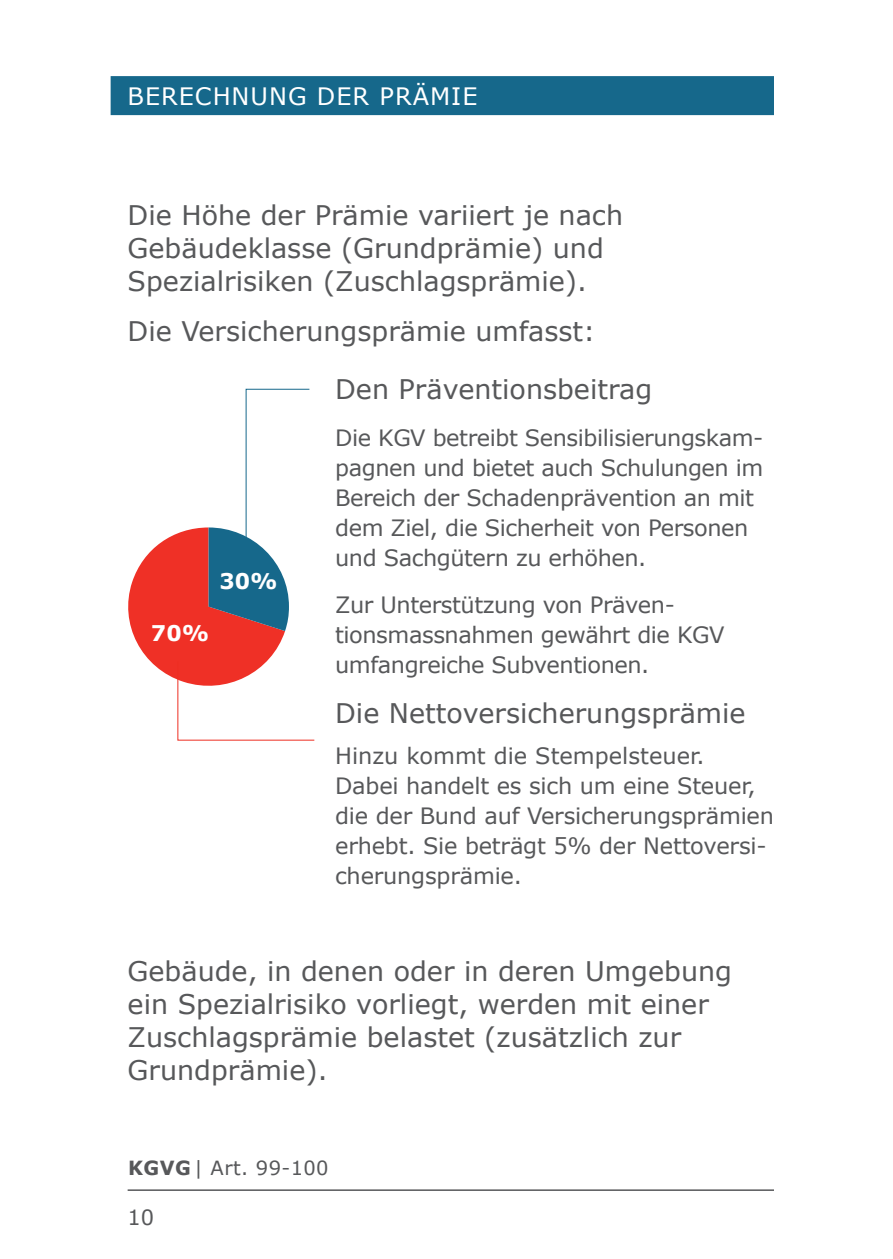
<style>
.page{position:relative;width:893px;height:1259px;background:#fff}
.page>*{position:absolute;margin:0;border:0;box-sizing:border-box;transform-origin:0 0}
.t1{font:27px/33px "Verdana";color:#57585a}
.t2{font:24px "Verdana";letter-spacing:.04em;color:#fff}
.t3{font:22.5px/30px "Verdana";letter-spacing:-.02em;color:#57585a}
.t4{font:700 21.6px "Verdana";color:#fff}
.t5{font:21px "Verdana";color:#57585a}
.t6{font:19.5px "Verdana";letter-spacing:.02em;color:#57585a}
.s1{font-weight:700}
</style>
<div class="page">
<hr style="left:128px;top:1189px;width:646px;height:2px;background:#57585a">
<div style="left:111px;top:76px;width:663px;height:39px;background:#16688b"></div>
<svg style="left:128px;top:388px;width:187px;height:353px"></svg>
<p class="t2" style="left:128px;top:81px;width:351px">BERECHNUNG DER PRÄMIE</p>
<p class="t1" style="left:128px;top:199px;width:497px">Die Höhe der Prämie variiert je nach<br>Gebäudeklasse (Grundprämie) und<br>Spezialrisiken (Zuschlagsprämie).</p>
<p class="t1" style="left:128px;top:315px;width:469px">Die Versicherungsprämie umfasst:</p>
<p class="t4" style="left:220px;top:567px;width:60px">30%</p>
<p class="t4" style="left:151px;top:619px;width:60px">70%</p>
<p class="t1" style="left:335px;top:373px;width:319px">Den Präventionsbeitrag</p>
<p class="t3" style="left:335px;top:423px;width:430px">Die KGV betreibt Sensibilisierungskam&shy;pagnen und bietet auch Schulungen im Bereich der Schadenprävention an mit dem Ziel, die Sicherheit von Personen und Sachgütern zu erhöhen.</p>
<p class="t3" style="left:335px;top:590px;width:391px">Zur Unterstützung von Präven&shy;tionsmassnahmen gewährt die KGV umfangreiche Subventionen.</p>
<p class="t1" style="left:335px;top:697px;width:412px">Die Nettoversicherungsprämie</p>
<p class="t3" style="left:335px;top:741px;width:440px">Hinzu kommt die Stempelsteuer.<br>Dabei handelt es sich um eine Steuer, die der Bund auf Versicherungsprämien erhebt. Sie beträgt 5% der Nettoversi&shy;cherungsprämie.</p>
<p class="t1" style="left:128px;top:955px;width:606px">Gebäude, in denen oder in deren Umgebung ein Spezialrisiko vorliegt, werden mit einer Zuschlagsprämie belastet (zusätzlich zur Grundprämie).</p>
<p class="t6" style="left:128px;top:1155px;width:202px"><span class="s1">KGVG</span> | Art. 99-100</p>
<p class="t5" style="left:128px;top:1204px;width:28px">10</p>
</div>
